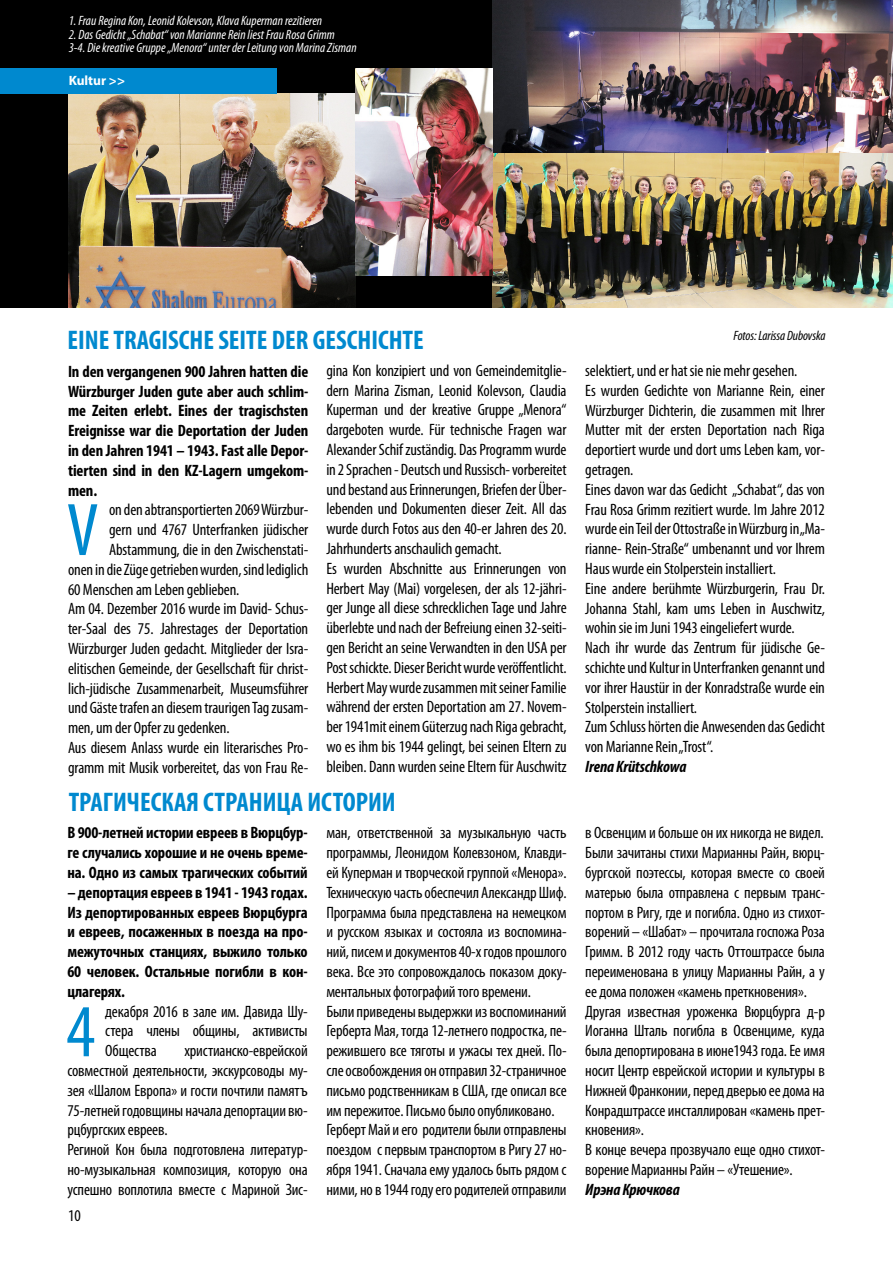
<style>
.page{position:relative;width:893px;height:1263px;background:#fff}
.page>*{position:absolute;margin:0;border:0;box-sizing:border-box;transform-origin:0 0}
.t1{font:condensed 75.3px "Myriad Pro";color:#0089cf}
.t2{font:700 condensed 27px "Myriad Pro";color:#0089cf}
.t3{font:condensed 16.5px/19.8px "Myriad Pro";letter-spacing:-.01em;color:#000}
.t4{font:700 condensed 16.5px/19.8px "Myriad Pro";letter-spacing:-.01em;color:#000;text-align:justify}
.t5{font:italic 700 condensed 16.5px "Myriad Pro";letter-spacing:-.01em;color:#000}
.t6{font:italic condensed 13.5px/13.5px "Myriad Pro";color:#fff}
.t7{font:italic condensed 13.5px "Myriad Pro";letter-spacing:-.01em;color:#000}
.t8{font:700 13.5px "Myriad Pro";color:#fff}
</style>
<div class="page">
<div style="left:0;top:0;width:893px;height:308px;background:#000"></div>
<img style="left:69px;top:94px;width:286px;height:214px">
<img style="left:493px;top:0;width:400px;height:308px">
<div style="left:0;top:68px;width:276px;height:26px;background:#0089cf"></div>
<img style="left:355px;top:68px;width:138px;height:207px">
<p class="t6" style="left:69px;top:14px;width:255px">1. Frau Regina Kon, Leonid Kolevson, Klava Kuperman rezitieren</p>
<p class="t6" style="left:69px;top:28px;width:289px">2. Das Gedicht „Schabat“ von Marianne Rein liest Frau Rosa Grimm<br>3-4. Die kreative Gruppe „Menora“ unter der Leitung von Marina Zisman</p>
<p class="t8" style="left:69px;top:72px;width:58px">Kultur &gt;&gt;</p>
<h2 class="t2" style="left:68px;top:325px;width:358px">EINE TRAGISCHE SEITE DER GESCHICHTE</h2>
<p class="t7" style="left:733px;top:329px;width:93px">Fotos: Larissa Dubovska</p>
<p class="t4" style="left:68px;top:362px;width:242px">In den vergangenen 900 Jahren hatten die Würzburger Juden gute aber auch schlim&shy;me Zeiten erlebt. Eines der tragischsten Ereignisse war die Deportation der Juden in den Jahren 1941 – 1943. Fast alle Depor&shy;tierten sind in den KZ-Lagern umgekom&shy;men.</p>
<h1 class="t1" style="left:67px;top:489px;width:33px">V</h1>
<p class="t3" style="left:109px;top:500px;width:201px">on den abtransportierten 2069 Würzbur-</p>
<p class="t3" style="left:109px;top:520px;width:201px">gern und 4767 Unterfranken jüdischer</p>
<p class="t3" style="left:109px;top:540px;width:201px">Abstammung, die in den Zwischenstati-</p>
<p class="t3" style="left:68px;top:560px;width:242px">onen in die Züge getrieben wurden, sind lediglich</p>
<p class="t3" style="left:68px;top:580px;width:173px">60 Menschen am Leben geblieben.</p>
<p class="t3" style="left:68px;top:599px;width:242px">Am 04. Dezember 2016 wurde im David- Schus-</p>
<p class="t3" style="left:68px;top:619px;width:242px">ter-Saal des 75. Jahrestages der Deportation</p>
<p class="t3" style="left:68px;top:639px;width:242px">Würzburger Juden gedacht. Mitglieder der Isra-</p>
<p class="t3" style="left:68px;top:659px;width:242px">elitischen Gemeinde, der Gesellschaft für christ-</p>
<p class="t3" style="left:68px;top:679px;width:242px">lich-jüdische Zusammenarbeit, Museumsführer</p>
<p class="t3" style="left:68px;top:698px;width:242px">und Gäste trafen an diesem traurigen Tag zusam-</p>
<p class="t3" style="left:68px;top:718px;width:163px">men, um der Opfer zu gedenken.</p>
<p class="t3" style="left:68px;top:738px;width:242px">Aus diesem Anlass wurde ein literarisches Pro-</p>
<p class="t3" style="left:68px;top:758px;width:242px">gramm mit Musik vorbereitet, das von Frau Re-</p>
<p class="t3" style="left:326px;top:361px;width:242px">gina Kon konzipiert und von Gemeindemitglie&shy;dern Marina Zisman, Leonid Kolevson, Claudia Kuperman und der kreative Gruppe „Menora“ dargeboten wurde. Für technische Fragen war Alexander Schif zuständig. Das Programm wurde in 2 Sprachen - Deutsch und Russisch- vorbereitet und bestand aus Erinnerungen, Briefen der Über&shy;lebenden und Dokumenten dieser Zeit. All das wurde durch Fotos aus den 40-er Jahren des 20.<br>Jahrhunderts anschaulich gemacht.<br>Es wurden Abschnitte aus Erinnerungen von Herbert May (Mai) vorgelesen, der als 12-jähri&shy;ger Junge all diese schrecklichen Tage und Jahre überlebte und nach der Befreiung einen 32-seiti&shy;gen Bericht an seine Verwandten in den USA per Post schickte. Dieser Bericht wurde veröffentlicht.<br>Herbert May wurde zusammen mit seiner Familie während der ersten Deportation am 27. Novem&shy;ber 1941mit einem Güterzug nach Riga gebracht, wo es ihm bis 1944 gelingt, bei seinen Eltern zu bleiben. Dann wurden seine Eltern für Auschwitz</p>
<p class="t3" style="left:585px;top:361px;width:241px">selektiert, und er hat sie nie mehr gesehen.<br>Es wurden Gedichte von Marianne Rein, einer Würzburger Dichterin, die zusammen mit Ihrer Mutter mit der ersten Deportation nach Riga deportiert wurde und dort ums Leben kam, vor&shy;getragen.<br>Eines davon war das Gedicht „Schabat“, das von Frau Rosa Grimm rezitiert wurde. Im Jahre 2012 wurde ein Teil der Ottostraße in Würzburg in „Ma&shy;rianne- Rein-Straße“ umbenannt und vor Ihrem Haus wurde ein Stolperstein installiert.<br>Eine andere berühmte Würzburgerin, Frau Dr.<br>Johanna Stahl, kam ums Leben in Auschwitz, wohin sie im Juni 1943 eingeliefert wurde.<br>Nach ihr wurde das Zentrum für jüdische Ge&shy;schichte und Kultur in Unterfranken genannt und vor ihrer Haustür in der Konradstraße wurde ein Stolperstein installiert.<br>Zum Schluss hörten die Anwesenden das Gedicht von Marianne Rein „Trost“.</p>
<p class="t5" style="left:585px;top:758px;width:103px">Irena Krütschkowa</p>
<h2 class="t2" style="left:69px;top:787px;width:329px">ТРАГИЧЕСКАЯ СТРАНИЦА ИСТОРИИ</h2>
<p class="t4" style="left:67px;top:823px;width:242px">В 900-летней истории евреев в Вюрцбур&shy;ге случались хорошие и не очень време&shy;на. Одно из самых трагических событий</p>
<p class="t4" style="left:67px;top:883px;width:242px">– депортация евреев в 1941 - 1943 годах.<br>Из депортированных евреев Вюрцбурга и евреев, посаженных в поезда на про&shy;межуточных станциях, выжило только 60 человек. Остальные погибли в кон&shy;цлагерях.</p>
<h1 class="t1" style="left:66px;top:991px;width:30px">4</h1>
<p class="t3" style="left:105px;top:1001px;width:204px;text-align:justify">декабря 2016 в зале им. Давида Шу&shy;стера члены общины, активисты Общества</p>
<p class="t3" style="left:67px;top:1041px;width:242px;text-indent:117px">христианско-еврейской совместной деятельности, экскурсоводы му&shy;зея «Шалом Европа» и гости почтили памятъ 75-летней годовщины начала депортации вю&shy;рцбургских евреев.<br>Региной Кон была подготовлена литератур&shy;но-музыкальная композиция, которую она успешно воплотила вместе с Мариной Зис-</p>
<p class="t3" style="left:68px;top:1205px;width:14px">10</p>
<p class="t3" style="left:326px;top:823px;width:242px">ман, ответственной за музыкальную часть программы, Леонидом Колевзоном, Клавди&shy;ей Куперман и творческой группой «Менора».<br>Техническую часть обеспечил Александр Шиф.<br>Программа была представлена на немецком и русском языках и состояла из воспомина&shy;ний, писем и документов 40-х годов прошлого века. Все это сопровождалось показом доку&shy;ментальных фотографий того времени.<br>Были приведены выдержки из воспоминаний Герберта Мая, тогда 12-летнего подростка, пе&shy;режившего все тяготы и ужасы тех дней. По&shy;сле освобождения он отправил 32-страничное письмо родственникам в США, где описал все им пережитое. Письмо было опубликовано.<br>Герберт Май и его родители были отправлены поездом с первым транспортом в Ригу 27 но&shy;ября 1941. Сначала ему удалось быть рядом с ними, но в 1944 году его родителей отправили</p>
<p class="t3" style="left:585px;top:823px;width:241px">в Освенцим и больше он их никогда не видел.<br>Были зачитаны стихи Марианны Райн, вюрц&shy;бургской поэтессы, которая вместе со своей матерью была отправлена с первым транс&shy;портом в Ригу, где и погибла. Одно из стихот&shy;ворений – «Шабат» – прочитала госпожа Роза Гримм. В 2012 году часть Оттоштрассе была переименована в улицу Марианны Райн, а у ее дома положен «камень преткновения».<br>Другая известная уроженка Вюрцбурга д-р Иоганна Шталь погибла в Освенциме, куда была депортирована в июне1943 года. Ее имя носит Центр еврейской истории и культуры в Нижней Франконии, перед дверью ее дома на Конрадштрассе инсталлирован «камень прет&shy;кновения».<br>В конце вечера прозвучало еще одно стихот&shy;ворение Марианны Райн – «Утешение».</p>
<p class="t5" style="left:585px;top:1180px;width:96px">Ирэна Крючкова</p>
</div>
